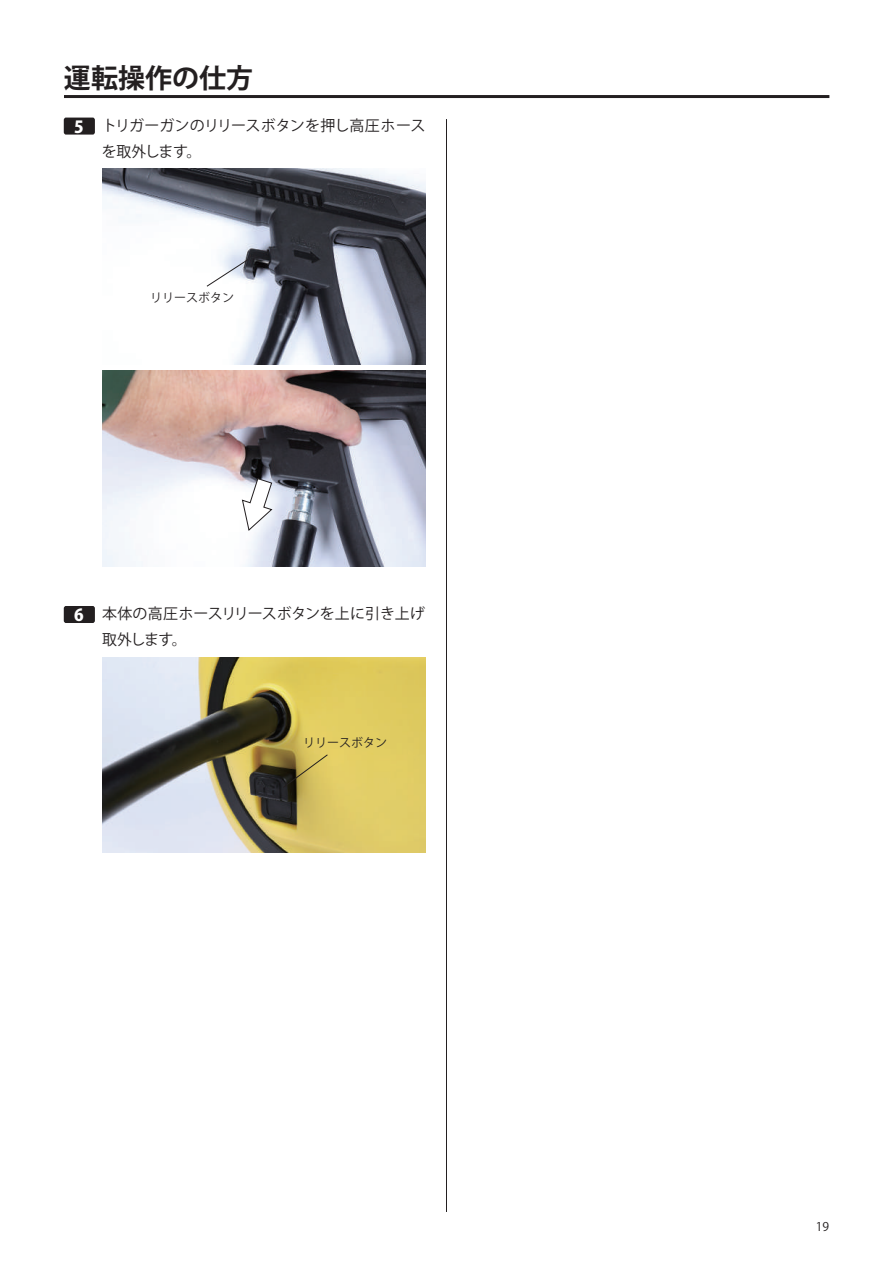
<style>
.page{position:relative;width:893px;height:1263px;background:#fff}
.page>*{position:absolute;margin:0;border:0;box-sizing:border-box;transform-origin:0 0}
.t1{font:700 27px "Koz Go Pro";color:#231f20}
.t2{font:15px/26px "Koz Go Pr 6 N";letter-spacing:-.01em;color:#231f20}
.t3{font:12px "Koz Go Pr 6 N";color:#231f20}
.t4{font:12px "Koz Go Pro";color:#231f20}
.s1{font-family:"Koz Go Pro";font-weight:800;font-size:16.5px;color:#fff}
</style>
<div class="page">
<hr style="left:446px;top:119px;width:1px;height:1093px;background:#231f20">
<hr style="left:64px;top:95px;width:765px;height:3px;background:#231f20">
<div style="left:64px;top:118px;width:31px;height:17px;background:#231f20;border-radius:2px"></div>
<img style="left:102px;top:169px;width:323px;height:195px">
<svg style="left:206px;top:259px;width:43px;height:28px"></svg>
<img style="left:102px;top:371px;width:323px;height:195px">
<svg style="left:241px;top:477px;width:32px;height:55px"></svg>
<div style="left:64px;top:606px;width:31px;height:17px;background:#231f20;border-radius:2px"></div>
<img style="left:102px;top:657px;width:323px;height:196px">
<svg style="left:283px;top:754px;width:45px;height:34px;background:#a39148"></svg>
<h1 class="t1" style="left:64px;top:60px;width:191px">運転操作の仕方</h1>
<p class="t2" style="left:102px;top:113px;width:325px;text-indent:-28px"><span class="s1">5</span> トリガーガンのリリースボタンを押し高圧ホースを取外します。</p>
<p class="t3" style="left:150px;top:291px;width:85px">リリースボタン</p>
<p class="t2" style="left:102px;top:601px;width:325px;text-indent:-28px"><span class="s1">6</span> 本体の高圧ホースリリースボタンを上に引き上げ取外します。</p>
<p class="t3" style="left:303px;top:736px;width:86px">リリースボタン</p>
<p class="t4" style="left:816px;top:1219px;width:15px">19</p>
</div>
